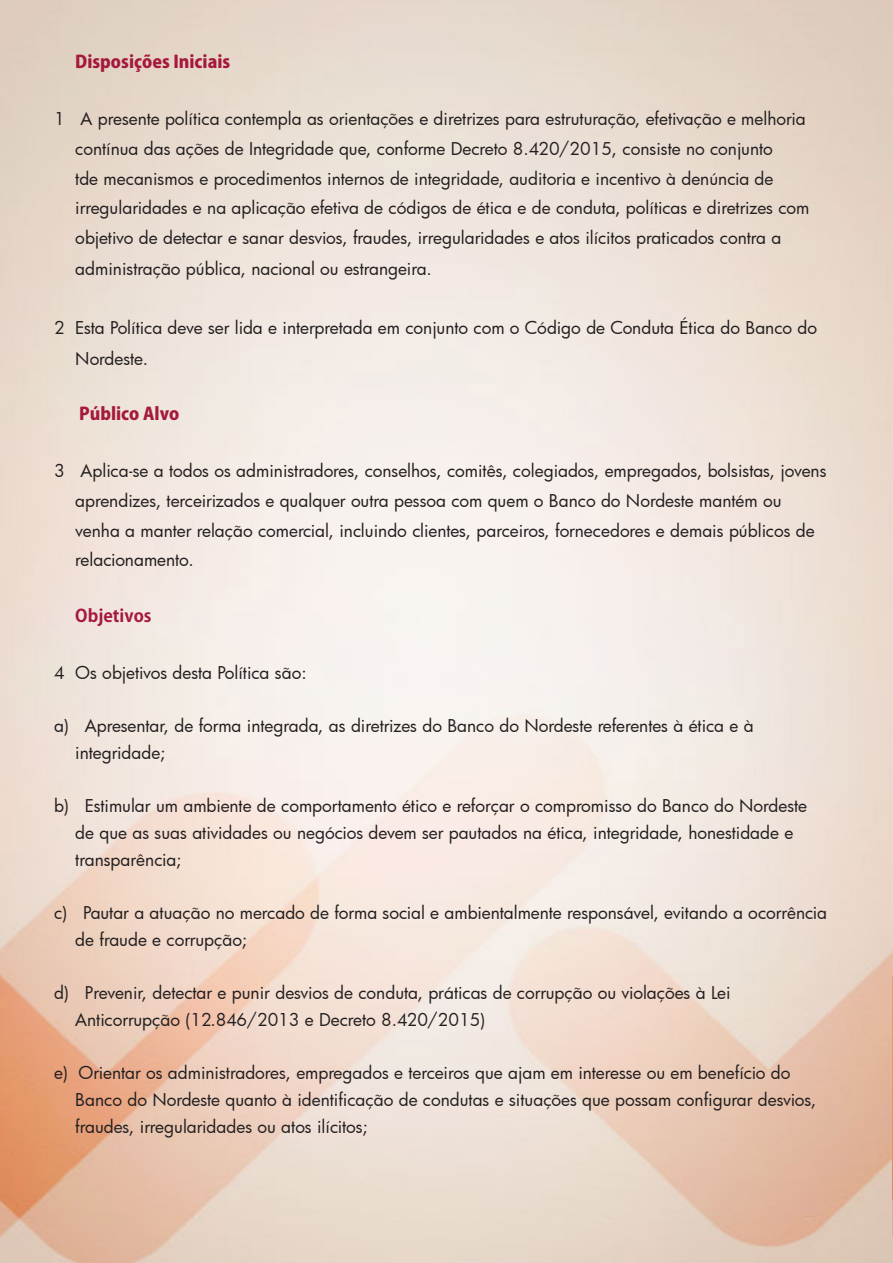
<style>
.page{position:relative;width:893px;height:1263px;background:#fff}
.page>*{position:absolute;margin:0;border:0;box-sizing:border-box;transform-origin:0 0}
.t1{font:17.25px/26.7px "Futura";color:#231f20}
.t2{font:800 17.25px "Koz Go Pr 6 N";color:#a6193c}
.t3{font:700 17.25px "Koz Go Pr 6 N";color:#a6193c}
</style>
<div class="page">
<img style="left:0;top:0;width:893px;height:1263px">
<p class="t2" style="left:75px;top:52px;width:157px">Disposições Iniciais</p>
<p class="t1" style="left:75px;top:104px;width:736px;line-height:29.8px;text-indent:-21px">1 A presente política contempla as orientações e diretrizes para estruturação, efetivação e melhoria contínua das ações de Integridade que, conforme Decreto 8.420/2015, consiste no conjunto<br>tde mecanismos e procedimentos internos de integridade, auditoria e incentivo à denúncia de irregularidades e na aplicação efetiva de códigos de ética e de conduta, políticas e diretrizes com objetivo de detectar e sanar desvios, fraudes, irregularidades e atos ilícitos praticados contra a administração pública, nacional ou estrangeira.</p>
<p class="t1" style="left:75px;top:312px;width:743px;line-height:30.6px;text-indent:-21px">2 Esta Política deve ser lida e interpretada em conjunto com o Código de Conduta Ética do Banco do<br>Nordeste.</p>
<p class="t2" style="left:79px;top:404px;width:102px">Público Alvo</p>
<p class="t1" style="left:75px;top:456px;width:753px;line-height:29.7px;text-indent:-21px">3 Aplica-se a todos os administradores, conselhos, comitês, colegiados, empregados, bolsistas, jovens aprendizes, terceirizados e qualquer outra pessoa com quem o Banco do Nordeste mantém ou venha a manter relação comercial, incluindo clientes, parceiros, fornecedores e demais públicos de relacionamento.</p>
<p class="t3" style="left:75px;top:605px;width:78px">Objetivos</p>
<p class="t1" style="left:54px;top:659px;width:254px">4 Os objetivos desta Política são:</p>
<p class="t1" style="left:75px;top:712px;width:680px;text-indent:-21px">a) Apresentar, de forma integrada, as diretrizes do Banco do Nordeste referentes à ética e à integridade;</p>
<p class="t1" style="left:75px;top:792px;width:733px;text-indent:-21px">b) Estimular um ambiente de comportamento ético e reforçar o compromisso do Banco do Nordeste de que as suas atividades ou negócios devem ser pautados na ética, integridade, honestidade e transparência;</p>
<p class="t1" style="left:75px;top:899px;width:753px;text-indent:-21px">c) Pautar a atuação no mercado de forma social e ambientalmente responsável, evitando a ocorrência de fraude e corrupção;</p>
<p class="t1" style="left:75px;top:979px;width:657px;text-indent:-21px">d) Prevenir, detectar e punir desvios de conduta, práticas de corrupção ou violações à Lei<br>Anticorrupção (12.846/2013 e Decreto 8.420/2015)</p>
<p class="t1" style="left:75px;top:1059px;width:743px;text-indent:-21px">e) Orientar os administradores, empregados e terceiros que ajam em interesse ou em benefício do<br>Banco do Nordeste quanto à identificação de condutas e situações que possam configurar desvios, fraudes, irregularidades ou atos ilícitos;</p>
</div>
